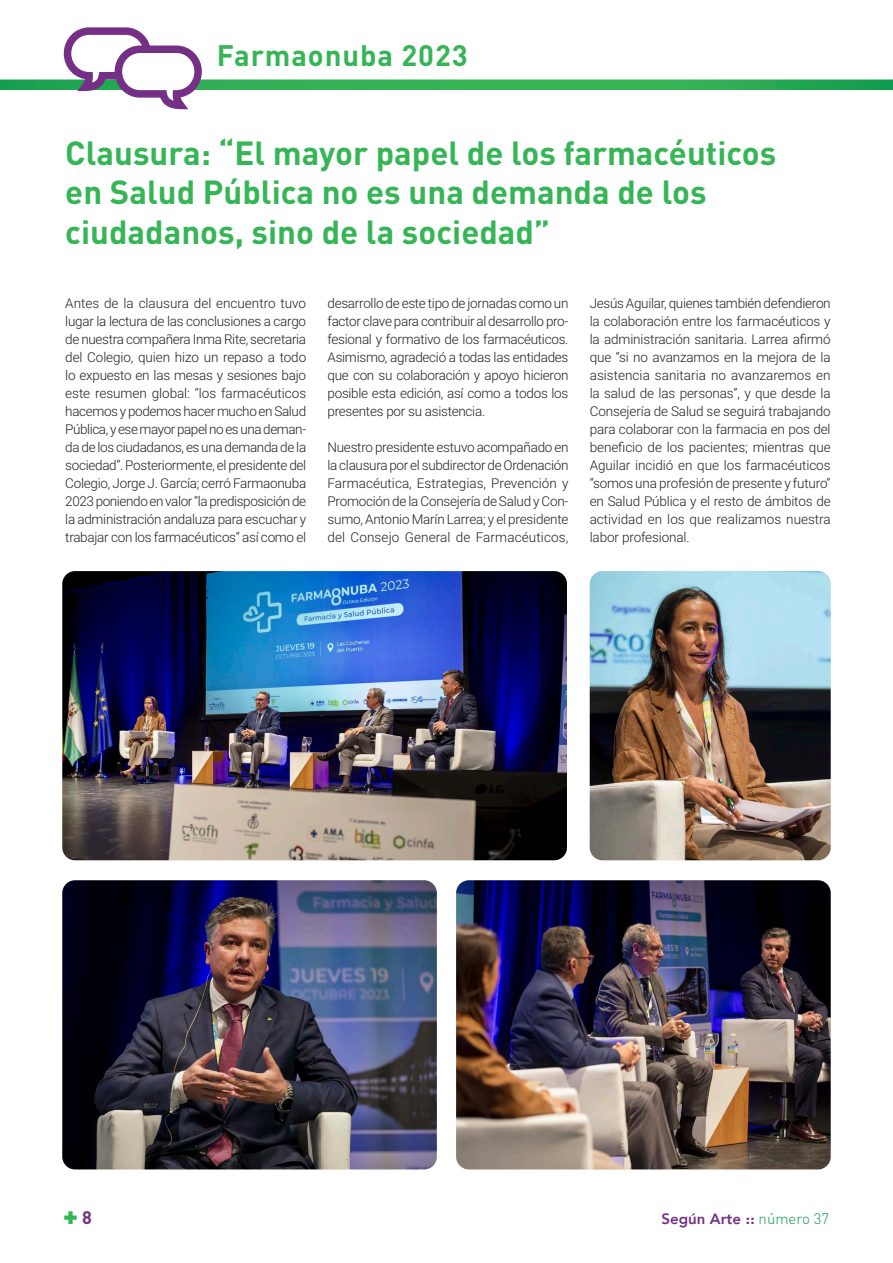
<style>
.page{position:relative;width:893px;height:1263px;background:#fff}
.page>*{position:absolute;margin:0;border:0;box-sizing:border-box;transform-origin:0 0}
.ENTRADILLA{font:700 33px/39.6px "DIN Pro";color:#35b556}
.t1{font:700 29.25px "DIN Pro";letter-spacing:.03em;color:#35b556}
.t2{font:700 18px "DIN Pro";color:#742f86}
.t3{font:800 15px "Avenir";color:#742f86}
.TEXTO{font:300 13.5px/18px "Roboto";letter-spacing:-.02em;color:#231f20;text-align:justify}
.s1{font-family:"DIN Pro";font-weight:700}
.s2{font-family:"DIN Pro";font-weight:300;color:#0f9b4f}
</style>
<div class="page">
<svg style="left:0;top:80px;width:893px;height:10px;background:#2dae54"></svg>
<svg style="left:60px;top:27px;width:146px;height:83px"></svg>
<img style="left:62px;top:880px;width:375px;height:289px">
<img style="left:62px;top:571px;width:505px;height:289px">
<img style="left:456px;top:880px;width:375px;height:289px">
<img style="left:590px;top:571px;width:241px;height:289px">
<p class="t1" style="left:217px;top:31px;width:252px">Farmaonuba 2023</p>
<p class="ENTRADILLA" style="left:65px;top:129px;width:713px">Clausura: “El mayor papel de los farmacéuticos en Salud Pública no es una demanda de los ciudadanos, sino de la sociedad”</p>
<p class="TEXTO" style="left:65px;top:293px;width:243px">Antes de la clausura del encuentro tuvo lugar la lectura de las conclusiones a cargo de nuestra compañera Inma Rite, secretaria del Colegio, quien hizo un repaso a todo lo expuesto en las mesas y sesiones bajo este resumen global: “los farmacéuticos hacemos y podemos hacer mucho en Salud Pública, y ese mayor papel no es una deman&shy;da de los ciudadanos, es una demanda de la sociedad”. Posteriormente, el presidente del Colegio, Jorge J. García; cerró Farmaonuba 2023 poniendo en valor “la predisposición de la administración andaluza para escuchar y trabajar con los farmacéuticos” así como el</p>
<p class="TEXTO" style="left:327px;top:293px;width:242px">desarrollo de este tipo de jornadas como un factor clave para contribuir al desarrollo pro&shy;fesional y formativo de los farmacéuticos.<br>Asimismo, agradeció a todas las entidades que con su colaboración y apoyo hicieron posible esta edición, así como a todos los presentes por su asistencia.</p>
<p class="TEXTO" style="left:327px;top:437px;width:242px">Nuestro presidente estuvo acompañado en la clausura por el subdirector de Ordenación Farmacéutica, Estrategias, Prevención y Promoción de la Consejería de Salud y Con&shy;sumo, Antonio Marín Larrea; y el presidente del Consejo General de Farmacéuticos,</p>
<p class="TEXTO" style="left:590px;top:293px;width:242px">Jesús Aguilar, quienes también defendieron la colaboración entre los farmacéuticos y la administración sanitaria. Larrea afirmó que “si no avanzamos en la mejora de la asistencia sanitaria no avanzaremos en la salud de las personas”, y que desde la Consejería de Salud se seguirá trabajando para colaborar con la farmacia en pos del beneficio de los pacientes; mientras que Aguilar incidió en que los farmacéuticos “somos una profesión de presente y futuro” en Salud Pública y el resto de ámbitos de actividad en los que realizamos nuestra labor profesional.</p>
<h3 class="t2" style="left:82px;top:1202px;width:11px">8</h3>
<p class="t3" style="left:662px;top:1207px;width:169px">Según Arte <span class="s1">::</span> <span class="s2">número 37</span></p>
</div>
